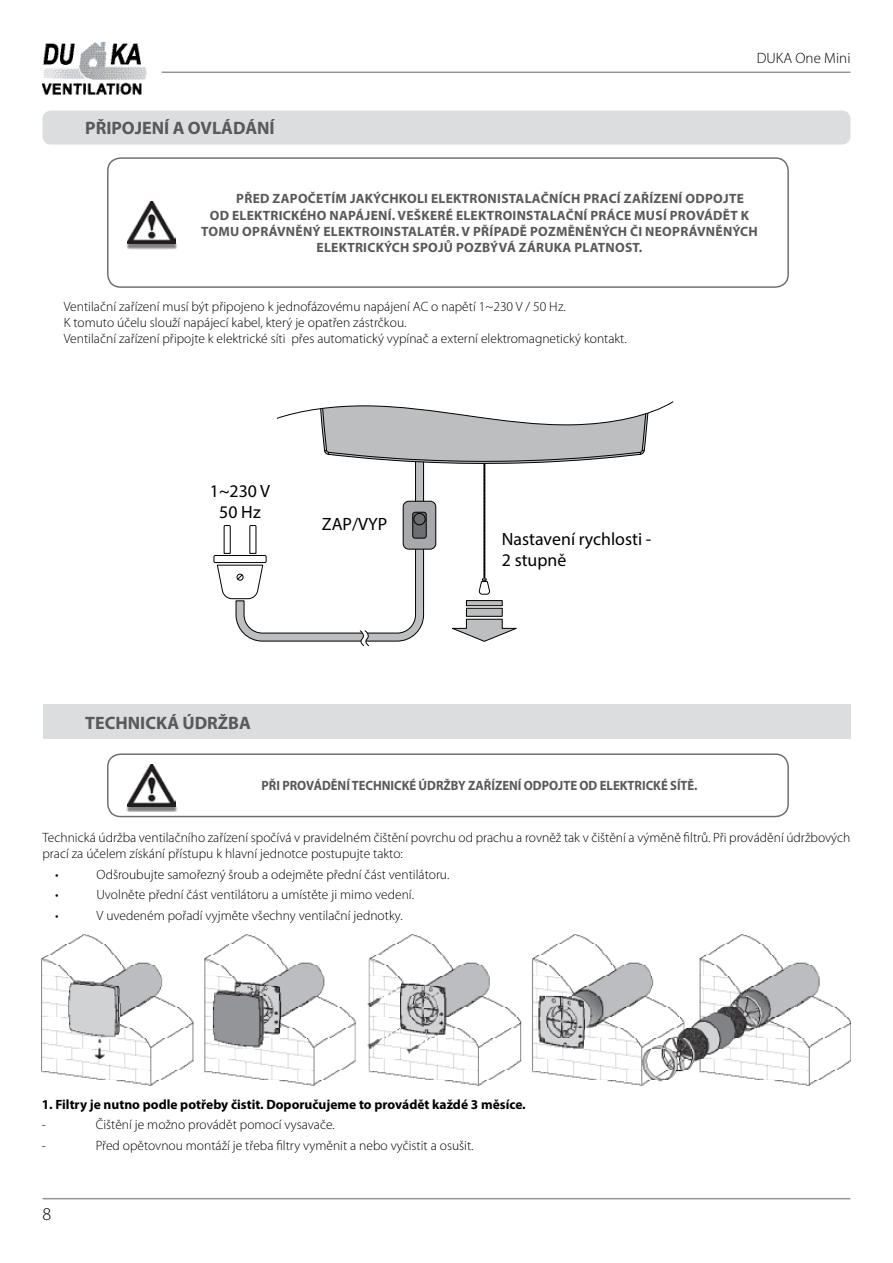
<style>
.page{position:relative;width:893px;height:1263px;background:#fff}
.page>*{position:absolute;margin:0;border:0;box-sizing:border-box;transform-origin:0 0}
.t1{font:700 18px "Myriad Pro";color:#58595b}
.t2{font:300 18px "Myriad Pro";color:#000}
.t3{font:17.85px/20.7px "Myriad Pro";color:#000}
.t4{font:300 17.85px/21.5px "Helvetica";color:#000;text-align:center}
.t5{font:300 15px "Myriad Pro";color:#000}
.t6{font:300 13.5px/16.2px "Myriad Pro";color:#000}
.t7{font:700 13.5px "Myriad Pro";letter-spacing:.02em;color:#58595b}
.t8{font:700 13.5px "Myriad Pro";color:#000}
.t9{font:700 13.5px "Myriad Pro";color:#58595b;scale:.94 1}
.s1{font-family:"Helvetica";font-weight:300}
</style>
<div class="page">
<hr style="left:43px;top:1198px;width:807px;height:1px;background:#939598">
<hr style="left:162px;top:72px;width:688px;height:1px;background:#939598">
<img style="left:43px;top:43px;width:103px;height:51px">
<div style="left:43px;top:111px;width:807px;height:34px;background:#dcddde;border-radius:9px"></div>
<div style="left:107px;top:157px;width:682px;height:131px;border:1px solid #6d6e71;border-radius:13px"></div>
<div style="left:126px;top:204px;width:52px;height:45px;background:#000;opacity:.5"></div>
<img style="left:127px;top:201px;width:49px;height:43px">
<div style="left:214px;top:555px;width:52px;height:8px;border:1px solid #000"></div>
<svg style="left:217px;top:401px;width:457px;height:245px"></svg>
<div style="left:403px;top:501px;width:33px;height:48px;background:#a7a9ac;border-radius:6px"></div>
<div style="left:403px;top:501px;width:33px;height:48px;border:1px solid #000;border-radius:6px"></div>
<div style="left:413px;top:512px;width:13px;height:26px;background:#6d6e71;border-radius:2px"></div>
<div style="left:413px;top:512px;width:13px;height:26px;border:1px solid #000;border-radius:2px"></div>
<div style="left:414px;top:513px;width:11px;height:12px;border:1px solid #000;border-radius:50%"></div>
<div style="left:43px;top:705px;width:807px;height:34px;background:#dcddde"></div>
<div style="left:107px;top:753px;width:682px;height:64px;border:1px solid #6d6e71;border-radius:13px"></div>
<div style="left:126px;top:766px;width:52px;height:46px;background:#000;opacity:.5"></div>
<img style="left:127px;top:764px;width:49px;height:42px">
<img style="left:42px;top:934px;width:808px;height:152px">
<h1 class="t1" style="left:85px;top:117px;width:191px">PŘIPOJENÍ A OVLÁDÁNÍ</h1>
<p class="t5" style="left:757px;top:50px;width:95px">DUKA One Mini</p>
<p class="t7" style="left:236px;top:190px;width:509px">PŘED ZAPOČETÍM JAKÝCHKOLI ELEKTRONISTALAČNÍCH PRACÍ ZAŘÍZENÍ ODPOJTE</p>
<p class="t7" style="left:210px;top:206px;width:541px">OD ELEKTRICKÉHO NAPÁJENÍ. VEŠKERÉ ELEKTROINSTALAČNÍ PRÁCE MUSÍ PROVÁDĚT K</p>
<p class="t7" style="left:201px;top:222px;width:558px">TOMU OPRÁVNĚNÝ ELEKTROINSTALATÉR. V PŘÍPADĚ POZMĚNĚNÝCH ČI NEOPRÁVNĚNÝCH</p>
<p class="t7" style="left:317px;top:239px;width:327px">ELEKTRICKÝCH SPOJŮ POZBÝVÁ ZÁRUKA PLATNOST.</p>
<p class="t6" style="left:64px;top:298px;width:564px">Ventilační zařízení musí být připojeno k jednofázovému napájení AC o napětí 1~230 V / 50 Hz.<br>K tomuto účelu slouží napájecí kabel, který je opatřen zástrčkou.<br>Ventilační zařízení připojte k elektrické síti přes automatický vypínač a externí elektromagnetický kontakt.</p>
<h2 class="t4" style="left:210px;top:480px;width:62px">1~230 V<br>50 Hz</h2>
<h2 class="t3" style="left:322px;top:513px;width:67px">ZAP<span class="s1">/</span>VYP</h2>
<h1 class="t1" style="left:85px;top:711px;width:167px">TECHNICKÁ ÚDRŽBA</h1>
<h2 class="t3" style="left:502px;top:528px;width:151px">Nastavení rychlosti -<br>2 stupně</h2>
<p class="t9" style="left:262px;top:777px;width:465px">PŘI PROVÁDĚNÍ TECHNICKÉ ÚDRŽBY ZAŘÍZENÍ ODPOJTE OD ELEKTRICKÉ SÍTĚ.</p>
<p class="t6" style="left:43px;top:829px;width:809px">Technická údržba ventilačního zařízení spočívá v pravidelném čištění povrchu od prachu a rovněž tak v čištění a výměně filtrů. Při provádění údržbových prací za účelem získání přístupu k hlavní jednotce postupujte takto:</p>
<p class="t8" style="left:55px;top:865px;width:5px">·</p>
<p class="t6" style="left:97px;top:866px;width:354px">Odšroubujte samořezný šroub a odejměte přední část ventilátoru.</p>
<p class="t8" style="left:55px;top:886px;width:5px">·</p>
<p class="t6" style="left:97px;top:887px;width:319px">Uvolněte přední část ventilátoru a umístěte ji mimo vedení.</p>
<p class="t8" style="left:55px;top:906px;width:5px">·</p>
<p class="t6" style="left:97px;top:907px;width:308px">V uvedeném pořadí vyjměte všechny ventilační jednotky.</p>
<p class="t8" style="left:42px;top:1095px;width:485px">1. Filtry je nutno podle potřeby čistit. Doporučujeme to provádět každé 3 měsíce.</p>
<p class="t6" style="left:42px;top:1117px;width:6px">-</p>
<p class="t6" style="left:96px;top:1117px;width:241px">Čištění je možno provádět pomocí vysavače.</p>
<p class="t6" style="left:42px;top:1137px;width:6px">-</p>
<p class="t6" style="left:96px;top:1137px;width:379px">Před opětovnou montáží je třeba filtry vyměnit a nebo vyčistit a osušit.</p>
<h1 class="t2" style="left:43px;top:1204px;width:10px">8</h1>
</div>
